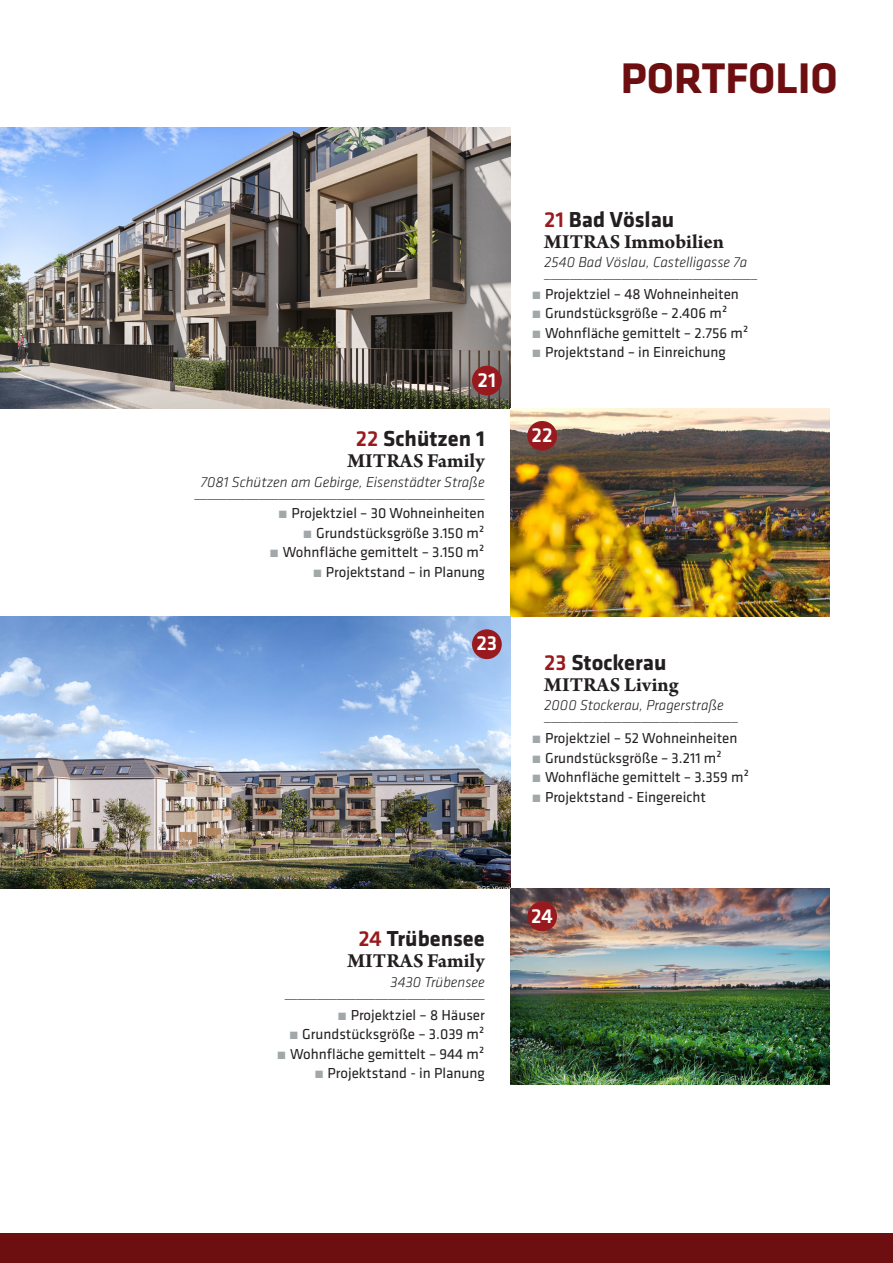
<style>
.page{position:relative;width:893px;height:1263px;background:#fff}
.page>*{position:absolute;margin:0;border:0;box-sizing:border-box;transform-origin:0 0}
.t1{font:700 44.4px "Klavika";color:#6d0f11}
.t2{font:700 22.5px "Klavika";color:#231f20}
.t3{font:700 21px "Arno Pro";color:#231f20}
.t4{font:500 21px "Klavika";color:#fff}
.t5{font:15px "Klavika";color:#231f20}
.t6{font:italic 300 15px "Klavika";color:#231f20}
.s1{font-weight:500;color:#981a1e}
.s2{font-weight:300;color:#a2a8aa}
</style>
<div class="page">
<img style="left:0;top:128px;width:510px;height:280px">
<img style="left:510px;top:408px;width:319px;height:209px">
<img style="left:510px;top:889px;width:319px;height:195px">
<img style="left:0;top:617px;width:510px;height:272px">
<div style="left:472px;top:366px;width:30px;height:29px;background:#981a1e;border-radius:50%"></div>
<div style="left:527px;top:421px;width:30px;height:30px;background:#981a1e;border-radius:50%"></div>
<div style="left:472px;top:629px;width:30px;height:30px;background:#981a1e;border-radius:50%"></div>
<div style="left:527px;top:901px;width:30px;height:30px;background:#981a1e;border-radius:50%"></div>
<div style="left:0;top:1233px;width:893px;height:30px;background:#6d0f11"></div>
<h1 class="t1" style="left:621px;top:46px;width:219px">PORTFOLIO</h1>
<h3 class="t4" style="left:478px;top:366px;width:20px">21</h3>
<h2 class="t2" style="left:356px;top:423px;width:130px"><span class="s1">22</span> Schützen 1</h2>
<h3 class="t3" style="left:347px;top:449px;width:139px">MITRAS Family</h3>
<p class="t6" style="left:201px;top:473px;width:285px">7081 Schützen am Gebirge, Eisenstädter Straße</p>
<p class="t5" style="left:194px;top:484px;width:292px">_____________________________________________</p>
<p class="t5" style="left:278px;top:504px;width:208px"><span class="s2">•</span> Projektziel – 30 Wohneinheiten</p>
<p class="t5" style="left:303px;top:523px;width:184px"><span class="s2">•</span> Grundstücksgröße 3.150 m²</p>
<p class="t5" style="left:269px;top:543px;width:217px"><span class="s2">•</span> Wohnfläche gemittelt – 3.150 m²</p>
<p class="t5" style="left:312px;top:562px;width:174px"><span class="s2">•</span> Projektstand – in Planung</p>
<h3 class="t4" style="left:476px;top:629px;width:22px">23</h3>
<h2 class="t2" style="left:544px;top:203px;width:132px"><span class="s1">21</span> Bad Vöslau</h2>
<h3 class="t3" style="left:544px;top:229px;width:181px">MITRAS Immobilien</h3>
<p class="t6" style="left:544px;top:253px;width:204px">2540 Bad Vöslau, Castelligasse 7a</p>
<p class="t5" style="left:544px;top:264px;width:214px">_________________________________</p>
<p class="t5" style="left:532px;top:284px;width:209px"><span class="s2">•</span> Projektziel – 48 Wohneinheiten</p>
<p class="t5" style="left:532px;top:303px;width:198px"><span class="s2">•</span> Grundstücksgröße – 2.406 m²</p>
<p class="t5" style="left:532px;top:323px;width:219px"><span class="s2">•</span> Wohnfläche gemittelt – 2.756 m²</p>
<p class="t5" style="left:532px;top:342px;width:196px"><span class="s2">•</span> Projektstand – in Einreichung</p>
<h3 class="t4" style="left:532px;top:421px;width:23px">22</h3>
<h2 class="t2" style="left:544px;top:646px;width:124px"><span class="s1">23</span> Stockerau</h2>
<h3 class="t3" style="left:544px;top:672px;width:136px">MITRAS Living</h3>
<p class="t6" style="left:544px;top:696px;width:181px">2000 Stockerau, Pragerstraße</p>
<p class="t5" style="left:544px;top:707px;width:195px">______________________________</p>
<p class="t5" style="left:532px;top:728px;width:207px"><span class="s2">•</span> Projektziel – 52 Wohneinheiten</p>
<p class="t5" style="left:532px;top:748px;width:192px"><span class="s2">•</span> Grundstücksgröße – 3.211 m²</p>
<p class="t5" style="left:532px;top:767px;width:219px"><span class="s2">•</span> Wohnfläche gemittelt – 3.359 m²</p>
<p class="t5" style="left:532px;top:787px;width:176px"><span class="s2">•</span> Projektstand - Eingereicht</p>
<h2 class="t2" style="left:358px;top:922px;width:128px"><span class="s1">24</span> Trübensee</h2>
<h3 class="t3" style="left:347px;top:948px;width:139px">MITRAS Family</h3>
<p class="t6" style="left:390px;top:972px;width:96px">3430 Trübensee</p>
<p class="t5" style="left:285px;top:984px;width:201px">_______________________________</p>
<p class="t5" style="left:337px;top:1005px;width:149px"><span class="s2">•</span> Projektziel – 8 Häuser</p>
<p class="t5" style="left:289px;top:1024px;width:197px"><span class="s2">•</span> Grundstücksgröße – 3.039 m²</p>
<p class="t5" style="left:277px;top:1044px;width:210px"><span class="s2">•</span> Wohnfläche gemittelt – 944 m²</p>
<p class="t5" style="left:314px;top:1063px;width:172px"><span class="s2">•</span> Projektstand - in Planung</p>
<h3 class="t4" style="left:531px;top:901px;width:23px">24</h3>
</div>
